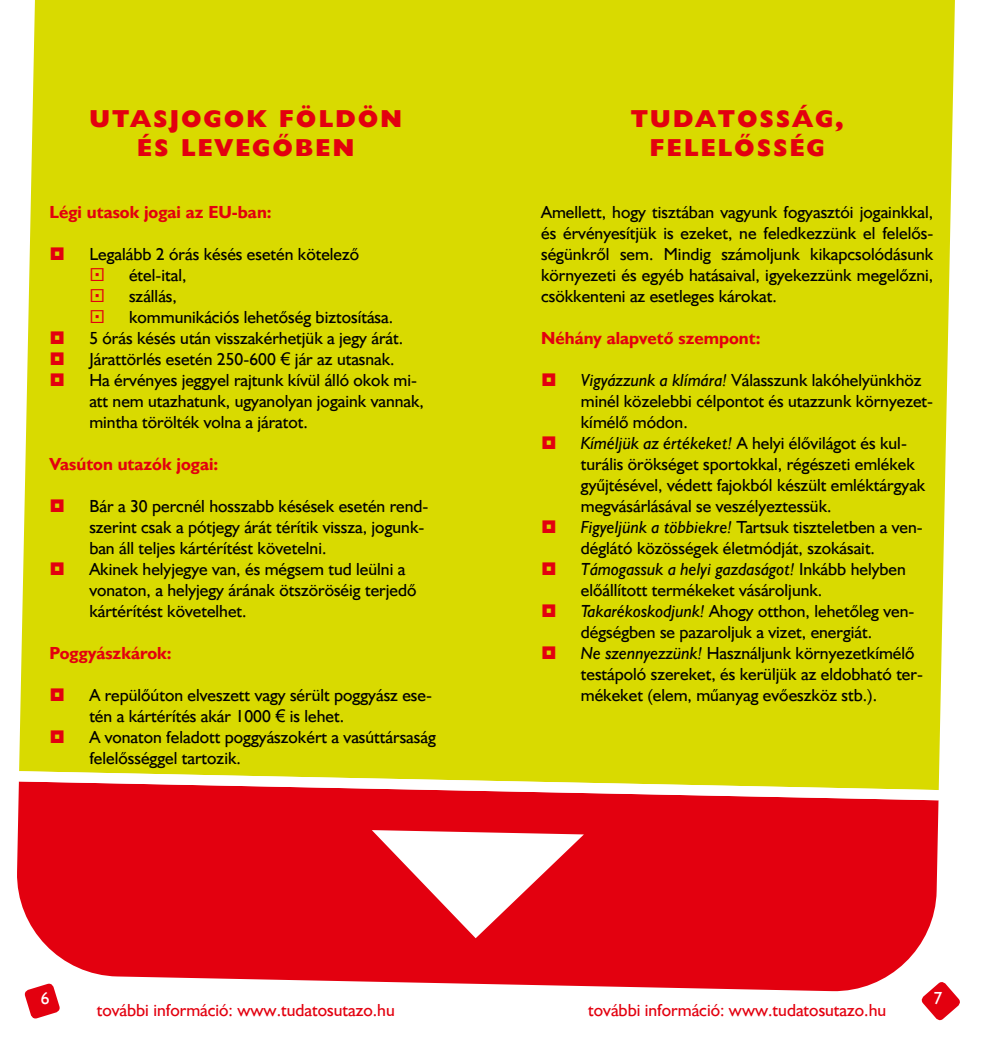
<style>
.page{position:relative;width:983px;height:1042px;background:#fff}
.page>*{position:absolute;margin:0;border:0;box-sizing:border-box;transform-origin:0 0}
.t1{font:24.5px/29.4px "Humanist Extra Bold CE";letter-spacing:.1em;color:#e3000f;text-align:center}
.t2{font:17.5px/21px "Humanist Regular CE";color:#000}
.t3{font:17.5px "Humanist Bold CE";color:#e3000f}
.t4{font:17.5px "Humanist Regular CE";color:#e3000f}
.t5{font:italic 17.5px "Humanist Italic CE";color:#000}
.t6{font:17.5px "Humanist Regular CE";color:#fff}
.s1{font-family:"Arial"}
.s2{font-family:"Humanist Italic CE";font-style:italic}
.s3{font-family:"Humanist Regular CE";font-style:normal}
</style>
<div class="page">
<div style="left:19px;top:0;width:936px;height:790px;background:#d9da00"></div>
<svg style="left:17px;top:781px;width:921px;height:211px;background:#e51321"></svg>
<svg style="left:19px;top:771px;width:919px;height:29px"></svg>
<svg style="left:372px;top:830px;width:211px;height:108px"></svg>
<svg style="left:24px;top:982px;width:37px;height:37px"></svg>
<svg style="left:919px;top:980px;width:41px;height:41px"></svg>
<svg style="left:51px;top:247px;width:13px;height:13px"></svg>
<svg style="left:91px;top:268px;width:12px;height:13px"></svg>
<svg style="left:91px;top:289px;width:12px;height:13px"></svg>
<svg style="left:91px;top:310px;width:12px;height:13px"></svg>
<svg style="left:51px;top:331px;width:13px;height:13px"></svg>
<svg style="left:51px;top:352px;width:13px;height:13px"></svg>
<svg style="left:51px;top:373px;width:13px;height:13px"></svg>
<svg style="left:51px;top:499px;width:13px;height:13px"></svg>
<svg style="left:51px;top:562px;width:13px;height:13px"></svg>
<svg style="left:51px;top:688px;width:13px;height:13px"></svg>
<svg style="left:51px;top:730px;width:13px;height:13px"></svg>
<svg style="left:542px;top:373px;width:13px;height:13px"></svg>
<svg style="left:542px;top:436px;width:13px;height:13px"></svg>
<svg style="left:542px;top:520px;width:13px;height:13px"></svg>
<svg style="left:542px;top:562px;width:13px;height:13px"></svg>
<svg style="left:542px;top:604px;width:13px;height:13px"></svg>
<svg style="left:542px;top:646px;width:13px;height:13px"></svg>
<h1 class="t1" style="left:89px;top:103px;width:314px">UTASJOGOK FÖLDÖN<br>ÉS LEVEGŐBEN</h1>
<h1 class="t1" style="left:631px;top:103px;width:214px">TUDATOSSÁG,<br>FELELŐSSÉG</h1>
<p class="t3" style="left:50px;top:201px;width:223px">Légi utasok jogai az EU-ban:</p>
<p class="t2" style="left:89px;top:243px;width:271px">Legalább 2 órás késés esetén kötelező</p>
<p class="t2" style="left:129px;top:264px;width:59px">étel-ital,</p>
<p class="t2" style="left:129px;top:285px;width:49px">szállás,</p>
<p class="t2" style="left:129px;top:306px;width:265px">kommunikációs lehetőség biztosítása.</p>
<p class="t2" style="left:89px;top:327px;width:315px">5 órás késés után visszakérhetjük a jegy árát.</p>
<p class="t2" style="left:89px;top:348px;width:307px">Járattörlés esetén 250-600 <span class="s1">€</span> jár az utasnak.</p>
<p class="t2" style="left:89px;top:369px;width:329px">Ha érvényes jeggyel rajtunk kívül álló okok mi-</p>
<p class="t2" style="left:89px;top:390px;width:336px">att nem utazhatunk, ugyanolyan jogaink vannak,</p>
<p class="t2" style="left:89px;top:411px;width:220px">mintha törölték volna a járatot.</p>
<p class="t3" style="left:50px;top:453px;width:170px">Vasúton utazók jogai:</p>
<p class="t2" style="left:89px;top:495px;width:340px">Bár a 30 percnél hosszabb késések esetén rend&shy;szerint csak a pótjegy árát térítik vissza, jogunk&shy;ban áll teljes kártérítést követelni.<br>Akinek helyjegye van, és mégsem tud leülni a vonaton, a helyjegy árának ötszöröséig terjedő kártérítést követelhet.</p>
<p class="t3" style="left:50px;top:642px;width:124px">Poggyászkárok:</p>
<p class="t2" style="left:89px;top:684px;width:348px">A repülőúton elveszett vagy sérült poggyász ese&shy;tén a kártérítés akár 1000 <span class="s1">€</span> is lehet.<br>A vonaton feladott poggyászokért a vasúttársaság felelősséggel tartozik.</p>
<p class="t2" style="left:541px;top:201px;width:393px;text-align:justify">Amellett, hogy tisztában vagyunk fogyasztói jogainkkal, és érvényesítjük is ezeket, ne feledkezzünk el felelős&shy;ségünkről sem. Mindig számoljunk kikapcsolódásunk környezeti és egyéb hatásaival, igyekezzünk megelőzni, csökkenteni az esetleges károkat.</p>
<p class="t3" style="left:541px;top:327px;width:221px">Néhány alapvető szempont:</p>
<p class="t2" style="left:580px;top:369px;width:354px"><span class="s2">Vigyázzunk a klímára!</span> Válasszunk lakóhelyünkhöz minél közelebbi célpontot és utazzunk környezet&shy;kímélő módon.<br><span class="s2">Kíméljük az értékeket!</span> A helyi élővilágot és kul&shy;turális örökséget sportokkal, régészeti emlékek gyűjtésével, védett fajokból készült emléktárgyak megvásárlásával se veszélyeztessük.<br><span class="s2">Figyeljünk a többiekre!</span> Tartsuk tiszteletben a ven&shy;déglátó közösségek életmódját, szokásait.</p>
<p class="t5" style="left:580px;top:558px;width:326px">Támogassuk a helyi gazdaságot! <span class="s3">Inkább helyben</span></p>
<p class="t2" style="left:580px;top:579px;width:343px">előállított termékeket vásároljunk.<br><span class="s2">Takarékoskodjunk!</span> Ahogy otthon, lehetőleg ven&shy;dégségben se pazaroljuk a vizet, energiát.<br><span class="s2">Ne szennyezzünk!</span> Használjunk környezetkímélő testápoló szereket, és kerüljük az eldobható ter&shy;mékeket (elem, műanyag evőeszköz stb.).</p>
<p class="t6" style="left:41px;top:987px;width:10px">6</p>
<p class="t4" style="left:97px;top:999px;width:299px">további információ: www.tudatosutazo.hu</p>
<p class="t4" style="left:588px;top:999px;width:299px">további információ: www.tudatosutazo.hu</p>
<p class="t6" style="left:933px;top:987px;width:10px">7</p>
</div>
